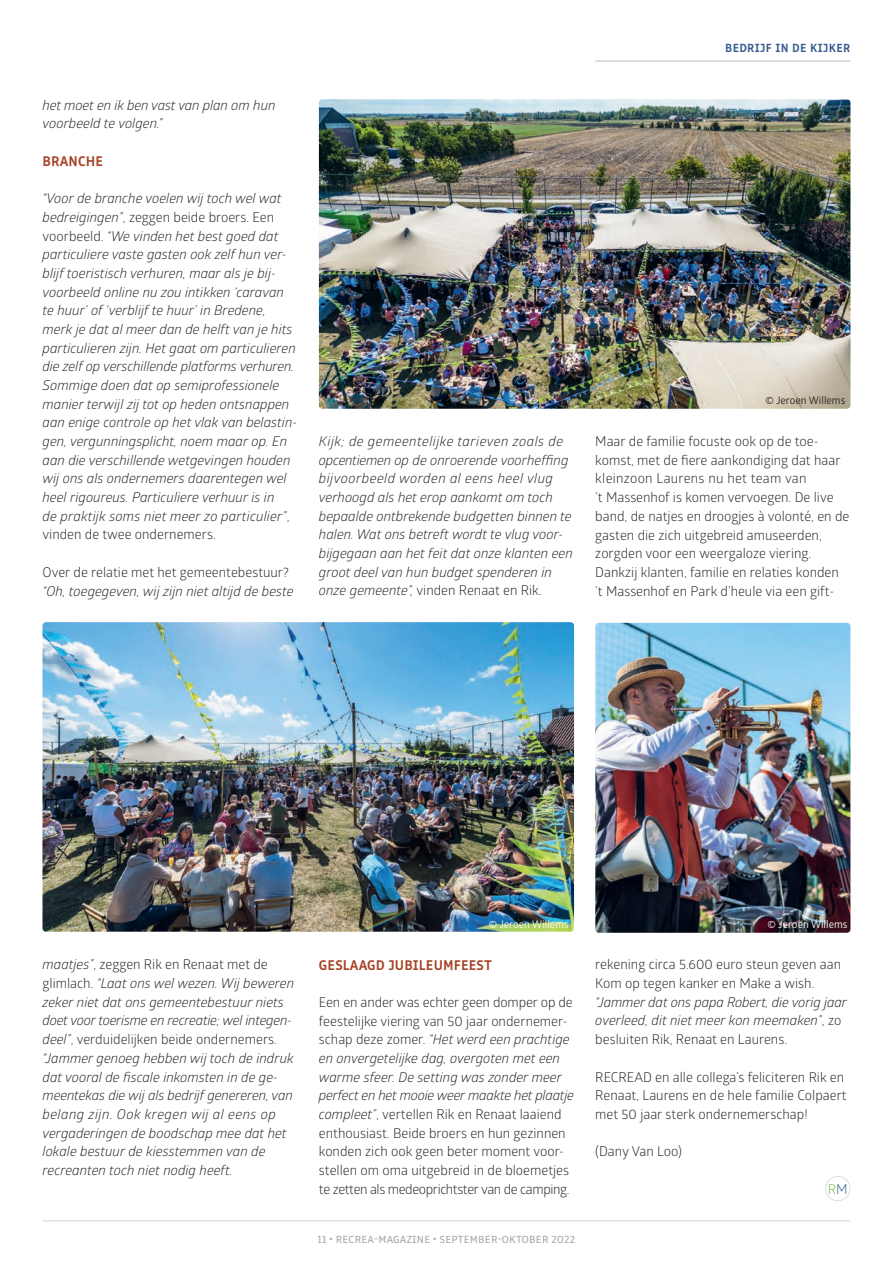
<style>
.page{position:relative;width:893px;height:1263px;background:#fff}
.page>*{position:absolute;margin:0;border:0;box-sizing:border-box;transform-origin:0 0}
.t1{font:700 14.25px "Respublika FY";letter-spacing:.01em;color:#a64326}
.t2{font:italic 13.5px/18.8px "Glober";color:#231f20}
.t3{font:13.5px/18.8px "Glober";color:#231f20}
.t4{font:13.5px "Glober";color:#71bf44}
.t5{font:700 12px "Respublika FY";letter-spacing:.03em;color:#355a8f}
.t6{font:10.5px "Respublika FY";letter-spacing:.02em;color:#a8a9ad;scale:1.05 1}
.t7{font:10.5px "Glober";color:#fff}
.t8{font:10.5px "Glober";color:#231f20}
.s1{font-style:normal}
.s2{font-style:italic}
.s3{color:#355a8f}
</style>
<div class="page">
<hr style="left:43px;top:1220px;width:807px;height:1px;background:#d1d2d4">
<hr style="left:595px;top:60px;width:255px;height:2px;background:#d1d2d4">
<div style="left:825px;top:1176px;width:25px;height:25px;border:1px solid #dcdddf;border-radius:50%"></div>
<img style="left:42px;top:622px;width:532px;height:310px">
<img style="left:595px;top:623px;width:255px;height:310px">
<img style="left:319px;top:99px;width:531px;height:310px">
<p class="t2" style="left:43px;top:95px;width:235px">het moet en ik ben vast van plan om hun voorbeeld te volgen.”</p>
<p class="t1" style="left:43px;top:152px;width:62px">BRANCHE</p>
<p class="t2" style="left:43px;top:188px;width:256px">“Voor de branche voelen wij toch wel wat bedreigingen”<span class="s1">, zeggen beide broers. Een voorbeeld.</span> “We vinden het best goed dat particuliere vaste gasten ook zelf hun ver&shy;blijf toeristisch verhuren, maar als je bij&shy;voorbeeld online nu zou intikken ‘caravan te huur’ of ‘verblijf te huur’ in Bredene, merk je dat al meer dan de helft van je hits particulieren zijn. Het gaat om particulieren die zelf op verschillende platforms verhuren.<br>Sommige doen dat op semiprofessionele manier terwijl zij tot op heden ontsnappen aan enige controle op het vlak van belastin&shy;gen, vergunningsplicht, noem maar op. En aan die verschillende wetgevingen houden wij ons als ondernemers daarentegen wel heel rigoureus. Particuliere verhuur is in<br>de praktijk soms niet meer zo particulier”<span class="s1">, vinden de twee ondernemers.</span></p>
<p class="t3" style="left:43px;top:562px;width:248px">Over de relatie met het gemeentebestuur?</p>
<p class="t2" style="left:43px;top:581px;width:253px">“Oh, toegegeven, wij zijn niet altijd de beste</p>
<p class="t2" style="left:319px;top:431px;width:255px">Kijk; de gemeentelijke tarieven zoals de opcentiemen op de onroerende voorheffing bijvoorbeeld worden al eens heel vlug verhoogd als het erop aankomt om toch bepaalde ontbrekende budgetten binnen te halen. Wat ons betreft wordt te vlug voor&shy;bijgegaan aan het feit dat onze klanten een groot deel van hun budget spenderen in onze gemeente”, <span class="s1">vinden Renaat en Rik.</span></p>
<p class="t5" style="left:725px;top:40px;width:127px">BEDRIJF IN DE KIJKER</p>
<p class="t8" style="left:765px;top:393px;width:81px">© Jeroen Willems</p>
<p class="t3" style="left:595px;top:431px;width:256px">Maar de familie focuste ook op de toe&shy;komst, met de fiere aankondiging dat haar kleinzoon Laurens nu het team van<br>’t Massenhof is komen vervoegen. De live band, de natjes en droogjes à volonté, en de gasten die zich uitgebreid amuseerden, zorgden voor een weergaloze viering.<br>Dankzij klanten, familie en relaties konden ’t Massenhof en Park d’heule via een gift-</p>
<p class="t2" style="left:43px;top:955px;width:253px">maatjes”<span class="s1">, zeggen Rik en Renaat met de glimlach.</span> “Laat ons wel wezen. Wij beweren zeker niet dat ons gemeentebestuur niets doet voor toerisme en recreatie; wel integen&shy;deel”<span class="s1">, verduidelijken beide ondernemers. </span>“Jammer genoeg hebben wij toch de indruk dat vooral de fiscale inkomsten in de ge&shy;meentekas die wij als bedrijf genereren, van belang zijn. Ook kregen wij al eens op vergaderingen de boodschap mee dat het lokale bestuur de kiesstemmen van de recreanten toch niet nodig heeft.</p>
<p class="t7" style="left:489px;top:917px;width:81px">© Jeroen Willems</p>
<p class="t7" style="left:767px;top:917px;width:81px">© Jeroen Willems</p>
<p class="t1" style="left:319px;top:956px;width:175px">GESLAAGD JUBILEUMFEEST</p>
<p class="t3" style="left:319px;top:992px;width:257px">Een en ander was echter geen domper op de feestelijke viering van 50 jaar ondernemer&shy;schap deze zomer. <span class="s2">“Het werd een prachtige en onvergetelijke dag, overgoten met een warme sfeer. De setting was zonder meer perfect en het mooie weer maakte het plaatje compleet”</span>, vertellen Rik en Renaat laaiend enthousiast. Beide broers en hun gezinnen konden zich ook geen beter moment voor&shy;stellen om oma uitgebreid in de bloemetjes te zetten als medeoprichtster van de camping.</p>
<p class="t6" style="left:318px;top:1232px;width:247px">11 • RECREA-MAGAZINE • SEPTEMBER-OKTOBER 2022</p>
<p class="t3" style="left:595px;top:955px;width:247px">rekening circa 5.600 euro steun geven aan<br>Kom op tegen kanker en Make a wish.</p>
<p class="t2" style="left:595px;top:992px;width:253px">“Jammer dat ons papa Robert, die vorig jaar overleed, dit niet meer kon meemaken”<span class="s1">, zo besluiten Rik, Renaat en Laurens.</span></p>
<p class="t3" style="left:595px;top:1067px;width:253px">RECREAD en alle collega’s feliciteren Rik en<br>Renaat, Laurens en de hele familie Colpaert met 50 jaar sterk ondernemerschap!</p>
<p class="t3" style="left:595px;top:1141px;width:88px">(Dany Van Loo)</p>
<p class="t4" style="left:828px;top:1180px;width:21px">R<span class="s3">M</span></p>
</div>
